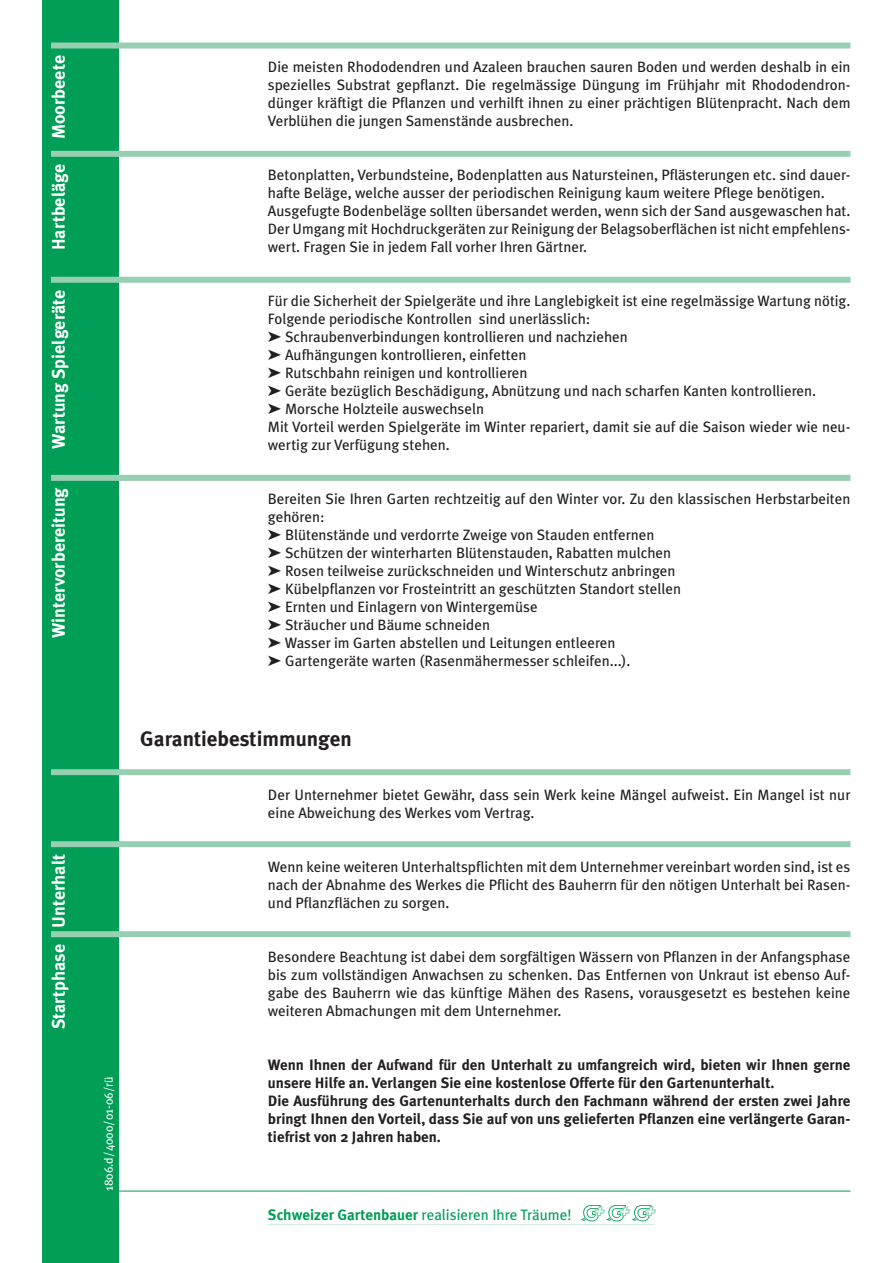
<style>
.page{position:relative;width:893px;height:1263px;background:#fff}
.page>*{position:absolute;margin:0;border:0;box-sizing:border-box;transform-origin:0 0}
.t1{font:700 21px "Meta Plus";color:#231f20}
.t2{font:700 18px "Meta Plus";color:#fff}
.t3{font:15px/18px "Meta Plus";color:#231f20;text-align:justify}
.t4{font:700 15px/18px "Meta Plus";color:#231f20}
.t5{font:15px "Meta Plus";color:#009e57}
.t6{font:12px "Meta Plus";color:#fff}
.s1{font-weight:700}
</style>
<div class="page">
<hr style="left:43px;top:1191px;width:807px;height:1px;background:#009e57">
<div style="left:43px;top:0;width:76px;height:1263px;background:#009e57"></div>
<div style="left:51px;top:43px;width:799px;height:6px;background:#96cfb1"></div>
<div style="left:51px;top:151px;width:799px;height:6px;background:#96cfb1"></div>
<div style="left:51px;top:277px;width:799px;height:6px;background:#96cfb1"></div>
<div style="left:51px;top:475px;width:799px;height:6px;background:#96cfb1"></div>
<div style="left:51px;top:769px;width:799px;height:6px;background:#96cfb1"></div>
<div style="left:51px;top:841px;width:799px;height:6px;background:#96cfb1"></div>
<div style="left:51px;top:931px;width:799px;height:6px;background:#96cfb1"></div>
<hr style="left:268px;top:1225px;width:387px;height:1px;background:#009e57">
<svg style="left:580px;top:1205px;width:76px;height:16px"></svg>
<p class="t2" style="left:48px;top:139px;width:85px;rotate:-90deg">Moorbeete</p>
<p class="t2" style="left:48px;top:250px;width:88px;rotate:-90deg">Hartbeläge</p>
<p class="t2" style="left:48px;top:449px;width:161px;rotate:-90deg">Wartung Spielgeräte</p>
<p class="t2" style="left:48px;top:638px;width:152px;rotate:-90deg">Wintervorbereitung</p>
<p class="t2" style="left:48px;top:928px;width:75px;rotate:-90deg">Unterhalt</p>
<p class="t2" style="left:48px;top:1029px;width:87px;rotate:-90deg">Startphase</p>
<p class="t6" style="left:102px;top:1191px;width:117px;rotate:-90deg">1806.d/4000/01-06/rü</p>
<p class="t3" style="left:268px;top:58px;width:584px">Die meisten Rhododendren und Azaleen brauchen sauren Boden und werden deshalb in ein spezielles Substrat gepflanzt. Die regelmässige Düngung im Frühjahr mit Rhododendron&shy;dünger kräftigt die Pflanzen und verhilft ihnen zu einer prächtigen Blütenpracht. Nach dem Verblühen die jungen Samenstände ausbrechen.</p>
<p class="t3" style="left:268px;top:166px;width:584px;text-align:left">Betonplatten, Verbundsteine, Bodenplatten aus Natursteinen, Pflästerungen etc. sind dauer&shy;hafte Beläge, welche ausser der periodischen Reinigung kaum weitere Pflege benötigen.<br>Ausgefugte Bodenbeläge sollten übersandet werden, wenn sich der Sand ausgewaschen hat.<br>Der Umgang mit Hochdruckgeräten zur Reinigung der Belagsoberflächen ist nicht empfehlens&shy;wert. Fragen Sie in jedem Fall vorher Ihren Gärtner.</p>
<p class="t3" style="left:268px;top:292px;width:584px">Für die Sicherheit der Spielgeräte und ihre Langlebigkeit ist eine regelmässige Wartung nötig.</p>
<p class="t3" style="left:268px;top:310px;width:324px">Folgende periodische Kontrollen sind unerlässlich:</p>
<p class="t3" style="left:285px;top:328px;width:344px">Schraubenverbindungen kontrollieren und nachziehen</p>
<p class="t3" style="left:285px;top:346px;width:243px">Aufhängungen kontrollieren, einfetten</p>
<p class="t3" style="left:285px;top:364px;width:244px">Rutschbahn reinigen und kontrollieren</p>
<p class="t3" style="left:285px;top:382px;width:533px">Geräte bezüglich Beschädigung, Abnützung und nach scharfen Kanten kontrollieren.</p>
<p class="t3" style="left:285px;top:400px;width:201px">Morsche Holzteile auswechseln</p>
<p class="t3" style="left:268px;top:418px;width:584px">Mit Vorteil werden Spielgeräte im Winter repariert, damit sie auf die Saison wieder wie neu-</p>
<p class="t3" style="left:268px;top:436px;width:183px">wertig zur Verfügung stehen.</p>
<p class="t3" style="left:268px;top:490px;width:584px">Bereiten Sie Ihren Garten rechtzeitig auf den Winter vor. Zu den klassischen Herbstarbeiten</p>
<p class="t3" style="left:268px;top:508px;width:58px">gehören:</p>
<p class="t3" style="left:285px;top:526px;width:371px">Blütenstände und verdorrte Zweige von Stauden entfernen</p>
<p class="t3" style="left:285px;top:544px;width:388px">Schützen der winterharten Blütenstauden, Rabatten mulchen</p>
<p class="t3" style="left:285px;top:562px;width:392px">Rosen teilweise zurückschneiden und Winterschutz anbringen</p>
<p class="t3" style="left:285px;top:580px;width:397px">Kübelpflanzen vor Frosteintritt an geschützten Standort stellen</p>
<p class="t3" style="left:285px;top:598px;width:254px">Ernten und Einlagern von Wintergemüse</p>
<p class="t3" style="left:285px;top:616px;width:207px">Sträucher und Bäume schneiden</p>
<p class="t3" style="left:285px;top:634px;width:332px">Wasser im Garten abstellen und Leitungen entleeren</p>
<p class="t3" style="left:285px;top:652px;width:347px">Gartengeräte warten (Rasenmähermesser schleifen...).</p>
<h1 class="t1" style="left:140px;top:726px;width:213px">Garantiebestimmungen</h1>
<p class="t3" style="left:268px;top:785px;width:584px">Der Unternehmer bietet Gewähr, dass sein Werk keine Mängel aufweist. Ein Mangel ist nur eine Abweichung des Werkes vom Vertrag.</p>
<p class="t3" style="left:268px;top:857px;width:584px">Wenn keine weiteren Unterhaltspflichten mit dem Unternehmer vereinbart worden sind, ist es nach der Abnahme des Werkes die Pflicht des Bauherrn für den nötigen Unterhalt bei Rasen&shy;und Pflanzflächen zu sorgen.</p>
<p class="t3" style="left:268px;top:947px;width:584px">Besondere Beachtung ist dabei dem sorgfältigen Wässern von Pflanzen in der Anfangsphase bis zum vollständigen Anwachsen zu schenken. Das Entfernen von Unkraut ist ebenso Auf&shy;gabe des Bauherrn wie das künftige Mähen des Rasens, vorausgesetzt es bestehen keine weiteren Abmachungen mit dem Unternehmer.</p>
<p class="t4" style="left:268px;top:1055px;width:584px">Wenn Ihnen der Aufwand für den Unterhalt zu umfangreich wird, bieten wir Ihnen gerne unsere Hilfe an. Verlangen Sie eine kostenlose Offerte für den Gartenunterhalt.<br>Die Ausführung des Gartenunterhalts durch den Fachmann während der ersten zwei Jahre bringt Ihnen den Vorteil, dass Sie auf von uns gelieferten Pflanzen eine verlängerte Garan&shy;tiefrist von 2 Jahren haben.</p>
<p class="t5" style="left:268px;top:1206px;width:305px"><span class="s1">Schweizer Gartenbauer</span> realisieren Ihre Träume!</p>
</div>
